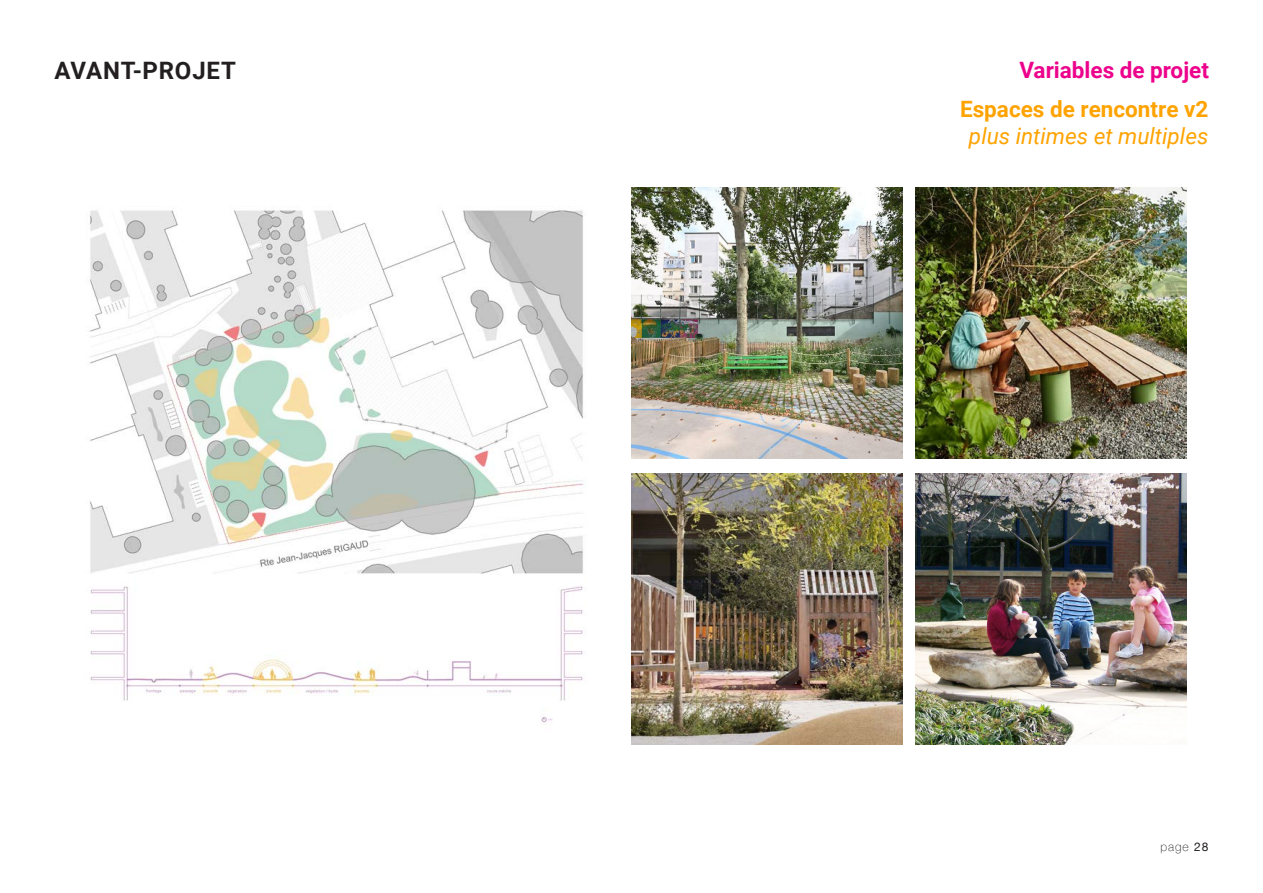
<style>
.page{position:relative;width:1263px;height:893px;background:#fff}
.page>*{position:absolute;margin:0;border:0;box-sizing:border-box;transform-origin:0 0}
.t1{font:700 24px "Roboto";letter-spacing:.035em;color:#231f20}
.t2{font:italic 22.5px "Roboto";color:#ffa300}
.t3{font:700 22.5px "Roboto";color:#ffa300}
.t4{font:700 22.5px "Roboto";color:#ed028c}
.t5{font:100 12px "Helvetica Neue";color:#231f20}
.s1{font-weight:400}
</style>
<div class="page">
<img style="left:631px;top:188px;width:271px;height:271px">
<img style="left:631px;top:474px;width:271px;height:271px">
<img style="left:915px;top:188px;width:271px;height:271px">
<img style="left:915px;top:474px;width:271px;height:271px">
<img style="left:90px;top:210px;width:495px;height:513px">
<p class="t1" style="left:54px;top:54px;width:183px">AVANT-PROJET</p>
<p class="t4" style="left:1019px;top:54px;width:191px">Variables de projet</p>
<p class="t3" style="left:960px;top:93px;width:250px">Espaces de rencontre v2</p>
<p class="t2" style="left:969px;top:120px;width:241px">plus intimes et multiples</p>
<p class="t5" style="left:1160px;top:837px;width:49px">page <span class="s1">28</span></p>
</div>
